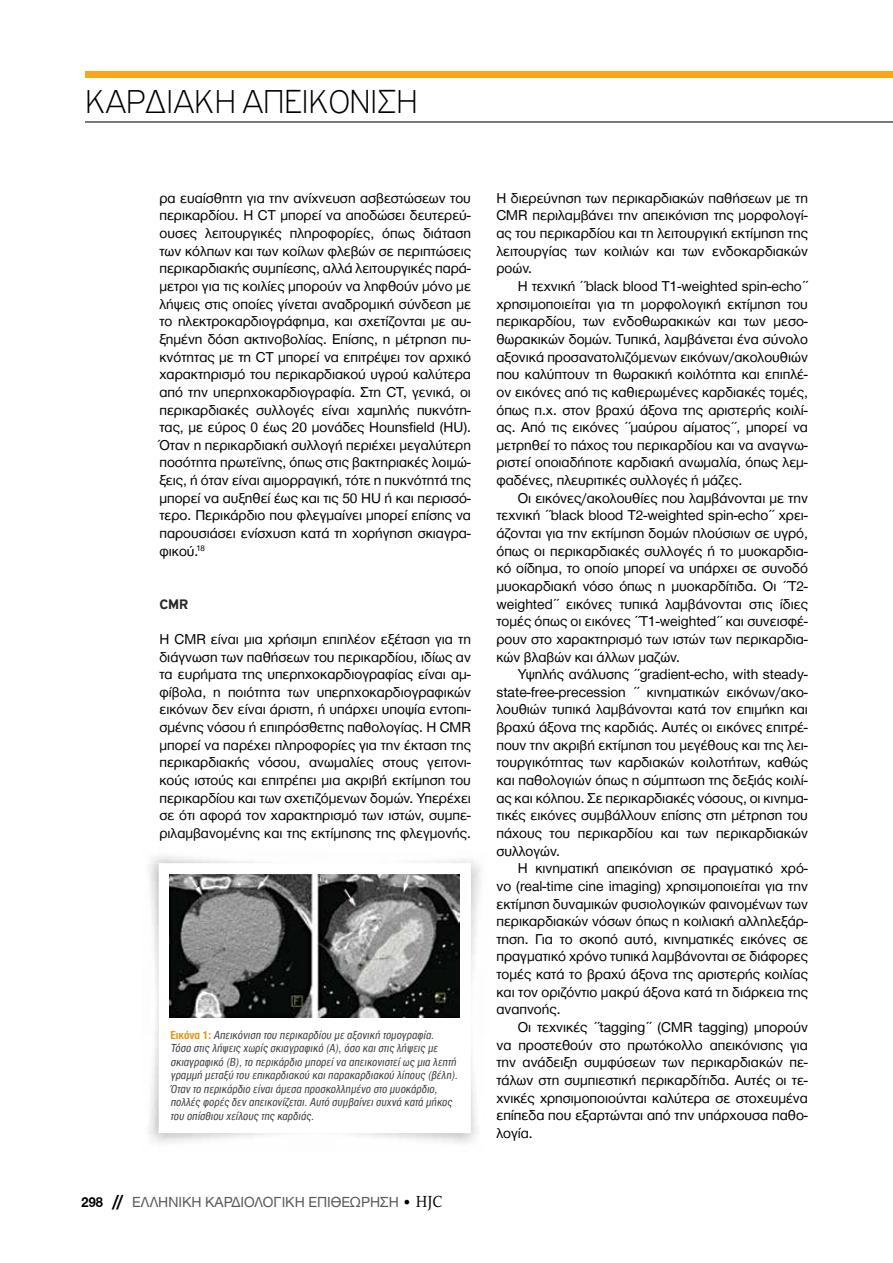
<style>
.page{position:relative;width:893px;height:1263px;background:#fff}
.page>*{position:absolute;margin:0;border:0;box-sizing:border-box;transform-origin:0 0}
.t1{font:100 35.25px "PF Highway Gothic";color:#000}
.t2{font:15px "Helvetica Neue Greek";color:#58595b}
.t3{font:14.7px/17.7px "Helvetica Neue Greek";color:#000;text-align:justify}
.t4{font:700 14.7px "PF Highway Gothic";color:#292829}
.t5{font:italic condensed 12px/13.5px "Helvetica Neue Greek";letter-spacing:.02em;color:#414042}
.s1{font-weight:700;font-style:normal;color:#e29717}
.s2{font-weight:700;color:#000}
.s3{font-family:"Futura TGR";font-weight:700;font-size:16.5px;color:#000}
.s4{color:#000}
.s5{font-family:"PF Archive Pro";font-size:16.5px;color:#000}
</style>
<div class="page">
<hr style="left:85px;top:121px;width:808px;height:1px;background:#000">
<div style="left:85px;top:72px;width:808px;height:6px;background:#faa61a"></div>
<img style="left:149px;top:856px;width:140px;height:110px">
<img style="left:149px;top:966px;width:134px;height:177px">
<svg style="left:159px;top:863px;width:312px;height:270px"></svg>
<div style="left:303px;top:866px;width:102px;height:261px;background:#fff"></div>
<img style="left:169px;top:874px;width:291px;height:143px">
<h1 class="t1" style="left:85px;top:84px;width:98px">ΚΑΡΔΙΑΚΗ</h1>
<h1 class="t1" style="left:242px;top:84px;width:125px">ΑΠ ΕΙΚΟΝΙΣΗ</h1>
<p class="t3" style="left:159px;top:189px;width:313px">ρα ευαίσθητη για την ανίχνευση ασβεστώσεων του περικαρδίου. H CT μπορεί να αποδώσει δευτερεύ&shy;ουσες λειτουργικές πληροφορίες, όπως διάταση των κόλπων και των κοίλων φλεβών σε περιπτώσεις περικαρδιακής συμπίεσης, αλλά λειτουργικές παρά&shy;μετροι για τις κοιλίες μπορούν να ληφθούν μόνο με λήψεις στις οποίες γίνεται αναδρομική σύνδεση με το ηλεκτροκαρδιογράφημα, και σχετίζονται με αυ&shy;ξημένη δόση ακτινοβολίας. Επίσης, η μέτρηση πυ&shy;κνότητας με τη CT μπορεί να επιτρέψει τον αρχικό χαρακτηρισμό του περικαρδιακού υγρού καλύτερα από την υπερηχοκαρδιογραφία. Στη CT, γενικά, οι περικαρδιακές συλλογές είναι χαμηλής πυκνότη&shy;τας, με εύρος 0 έως 20 μονάδες Hounsfield (HU).<br>Όταν η περικαρδιακή συλλογή περιέχει μεγαλύτερη ποσότητα πρωτεϊνης, όπως στις βακτηριακές λοιμώ&shy;ξεις, ή όταν είναι αιμορραγική, τότε η πυκνότητά της μπορεί να αυξηθεί έως και τις 50 HU ή και περισσό&shy;τερο. Περικάρδιο που φλεγμαίνει μπορεί επίσης να παρουσιάσει ενίσχυση κατά τη χορήγηση σκιαγρα&shy;φικού.<sup>18</sup></p>
<p class="t4" style="left:159px;top:596px;width:31px">CMR</p>
<p class="t3" style="left:159px;top:630px;width:313px">Η CMR είναι μια χρήσιμη επιπλέον εξέταση για τη διάγνωση των παθήσεων του περικαρδίου, ιδίως αν τα ευρήματα της υπερηχοκαρδιογραφίας είναι αμ&shy;φίβολα, η ποιότητα των υπερηχοκαρδιογραφικών εικόνων δεν είναι άριστη, ή υπάρχει υποψία εντοπι&shy;σμένης νόσου ή επιπρόσθετης παθολογίας. Η CMR μπορεί να παρέχει πληροφορίες για την έκταση της περικαρδιακής νόσου, ανωμαλίες στους γειτονι&shy;κούς ιστούς και επιτρέπει μια ακριβή εκτίμηση του περικαρδίου και των σχετιζόμενων δομών. Υπερέχει σε ότι αφορά τον χαρακτηρισμό των ιστών, συμπε&shy;ριλαμβανομένης και της εκτίμησης της φλεγμονής.</p>
<p class="t5" style="left:171px;top:1028px;width:291px"><span class="s1">Εικόνα 1:</span> Απεικόνιση του περικαρδίου με αξονική τομογραφία.<br>Τόσο στις λήψεις χωρίς σκιαγραφικό (Α), όσο και στις λήψεις με σκιαγραφικό (Β), το περικάρδιο μπορεί να απεικονιστεί ως μια λεπτή γραμμή μεταξύ του επικαρδιακού και παρακαρδιακού λίπους (βέλη).<br>Όταν το περικάρδιο είναι άμεσα προσκολλημένο στο μυοκάρδιο, πολλές φορές δεν απεικονίζεται. Αυτό συμβαίνει συχνά κατά μήκος του οπίσθιου χείλους της καρδιάς.</p>
<p class="t2" style="left:82px;top:1194px;width:362px"><span class="s2">298</span> <span class="s3">//</span> EΛΛΗΝΙΚΗ ΚΑΡΔΙΟΛΟΓΙΚΗ ΕΠΙΘΕΩΡΗΣΗ <span class="s4">•</span> <span class="s5">HJC</span></p>
<p class="t3" style="left:496px;top:189px;width:313px">Η διερεύνηση των περικαρδιακών παθήσεων με τη CMR περιλαμβάνει την απεικόνιση της μορφολογί&shy;ας του περικαρδίου και τη λειτουργική εκτίμηση της λειτουργίας των κοιλιών και των ενδοκαρδιακών ροών.</p>
<p class="t3" style="left:496px;top:277px;width:313px;text-indent:21px">Η τεχνική ΄΄black blood T1-weighted spin-echo΄΄ χρησιμοποιείται για τη μορφολογική εκτίμηση του περικαρδίου, των ενδοθωρακικών και των μεσο&shy;θωρακικών δομών. Τυπικά, λαμβάνεται ένα σύνολο αξονικά προσανατολιζόμενων εικόνων/ακολουθιών που καλύπτουν τη θωρακική κοιλότητα και επιπλέ&shy;ον εικόνες από τις καθιερωμένες καρδιακές τομές, όπως π.χ. στον βραχύ άξονα της αριστερής κοιλί&shy;ας. Από τις εικόνες ΄΄μαύρου αίματος΄΄, μπορεί να μετρηθεί το πάχος του περικαρδίου και να αναγνω&shy;ριστεί οποιαδήποτε καρδιακή ανωμαλία, όπως λεμ&shy;φαδένες, πλευριτικές συλλογές ή μάζες.</p>
<p class="t3" style="left:496px;top:489px;width:313px;text-indent:21px">Οι εικόνες/ακολουθίες που λαμβάνονται με την τεχνική ΄΄black blood T2-weighted spin-echo΄΄ χρει&shy;άζονται για την εκτίμηση δομών πλούσιων σε υγρό, όπως οι περικαρδιακές συλλογές ή το μυοκαρδια&shy;κό οίδημα, το οποίο μπορεί να υπάρχει σε συνοδό μυοκαρδιακή νόσο όπως η μυοκαρδίτιδα. Οι ΄΄T2- weighted΄΄ εικόνες τυπικά λαμβάνονται στις ίδιες τομές όπως οι εικόνες ΄΄T1-weighted΄΄ και συνεισφέ&shy;ρουν στο χαρακτηρισμό των ιστών των περικαρδια&shy;κών βλαβών και άλλων μαζών.</p>
<p class="t3" style="left:496px;top:665px;width:313px;text-indent:21px">Υψηλής ανάλυσης ΄΄gradient-echo, with steady&shy;state-free-precession ΄΄ κινηματικών εικόνων/ακο&shy;λουθιών τυπικά λαμβάνονται κατά τον επιμήκη και βραχύ άξονα της καρδιάς. Αυτές οι εικόνες επιτρέ&shy;πουν την ακριβή εκτίμηση του μεγέθους και της λει&shy;τουργικότητας των καρδιακών κοιλοτήτων, καθώς και παθολογιών όπως η σύμπτωση της δεξιάς κοιλί&shy;ας και κόλπου. Σε περικαρδιακές νόσους, οι κινημα&shy;τικές εικόνες συμβάλλουν επίσης στη μέτρηση του πάχους του περικαρδίου και των περικαρδιακών συλλογών.</p>
<p class="t3" style="left:496px;top:859px;width:313px;text-indent:21px">Η κινηματική απεικόνιση σε πραγματικό χρό&shy;νο (real-time cine imaging) χρησιμοποιείται για την εκτίμηση δυναμικών φυσιολογικών φαινομένων των περικαρδιακών νόσων όπως η κοιλιακή αλληλεξάρ&shy;τηση. Για το σκοπό αυτό, κινηματικές εικόνες σε πραγματικό χρόνο τυπικά λαμβάνονται σε διάφορες τομές κατά το βραχύ άξονα της αριστερής κοιλίας και τον οριζόντιο μακρύ άξονα κατά τη διάρκεια της αναπνοής.</p>
<p class="t3" style="left:496px;top:1018px;width:313px;text-indent:21px">Οι τεχνικές ΄΄tagging΄΄ (CMR tagging) μπορούν να προστεθούν στο πρωτόκολλο απεικόνισης για την ανάδειξη συμφύσεων των περικαρδιακών πε&shy;τάλων στη συμπιεστική περικαρδίτιδα. Αυτές οι τε&shy;χνικές χρησιμοποιούνται καλύτερα σε στοχευμένα επίπεδα που εξαρτώνται από την υπάρχουσα παθο&shy;λογία.</p>
</div>
